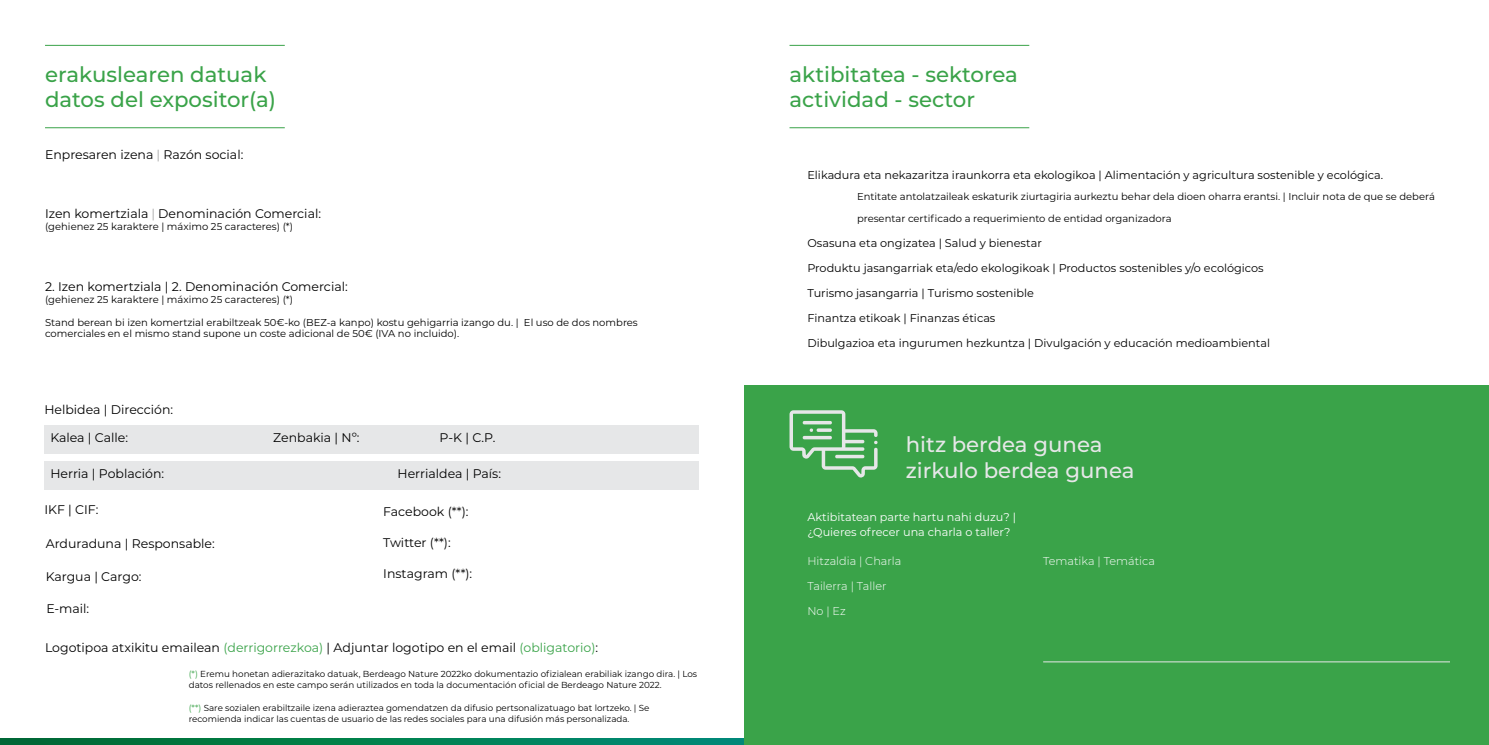
<style>
.page{position:relative;width:1489px;height:745px;background:#fff}
.page>*{position:absolute;margin:0;border:0;box-sizing:border-box;transform-origin:0 0}
.t1{font:500 21.25px/25.5px "Montserrat";color:#3aa349}
.t2{font:500 21.25px/25.5px "Montserrat";color:#e6e7e8}
.t3{font:12.5px "Montserrat";color:#000}
.t4{font:11.25px "Montserrat";color:#000}
.t5{font:11.25px/15px "Montserrat";color:#fff}
.t6{font:300 11.25px "Montserrat";color:#fff}
.t7{font:10px/11.2px "Montserrat";color:#000}
.t8{font:8.75px/11.2px "Montserrat";color:#000}
.s1{font-weight:100}
.s2{color:#3aa349}
</style>
<div class="page">
<hr style="left:789px;top:45px;width:240px;height:1px;background:#3aa349">
<hr style="left:789px;top:127px;width:240px;height:1px;background:#3aa349">
<hr style="left:45px;top:45px;width:240px;height:1px;background:#3aa349">
<hr style="left:45px;top:127px;width:240px;height:1px;background:#3aa349">
<svg style="left:0;top:738px;width:744px;height:6px;background:#007d51"></svg>
<div style="left:744px;top:385px;width:744px;height:359px;background:#3aa349"></div>
<hr style="left:1043px;top:661px;width:406px;height:1px;background:#e6e7e8">
<svg style="left:789px;top:410px;width:88px;height:68px"></svg>
<div style="left:44px;top:425px;width:654px;height:28px;background:#e6e7e8"></div>
<div style="left:44px;top:460px;width:654px;height:29px;background:#e6e7e8"></div>
<h1 class="t1" style="left:45px;top:60px;width:233px">erakuslearen datuak datos del expositor(a)</h1>
<p class="t3" style="left:45px;top:146px;width:200px">Enpresaren izena <span class="s1">|</span> Razón social:</p>
<p class="t3" style="left:45px;top:205px;width:277px">Izen komertziala <span class="s1">|</span> Denominación Comercial:</p>
<p class="t7" style="left:45px;top:221px;width:249px">(gehienez 25 karaktere | máximo 25 caracteres) (*)</p>
<p class="t3" style="left:45px;top:277px;width:304px">2. Izen komertziala | 2. Denominación Comercial:</p>
<p class="t7" style="left:45px;top:293px;width:249px">(gehienez 25 karaktere | máximo 25 caracteres) (*)</p>
<p class="t7" style="left:45px;top:316px;width:594px">Stand berean bi izen komertzial erabiltzeak 50€-ko (BEZ-a kanpo) kostu gehigarria izango du. | El uso de dos nombres comerciales en el mismo stand supone un coste adicional de 50€ (IVA no incluido).</p>
<p class="t3" style="left:44px;top:400px;width:130px">Helbidea | Dirección:</p>
<p class="t3" style="left:50px;top:429px;width:79px">Kalea | Calle:</p>
<p class="t3" style="left:50px;top:465px;width:115px">Herria | Población:</p>
<p class="t3" style="left:44px;top:501px;width:56px">IKF | CIF:</p>
<p class="t3" style="left:46px;top:534px;width:170px">Arduraduna | Responsable:</p>
<p class="t3" style="left:46px;top:567px;width:97px">Kargua | Cargo:</p>
<p class="t3" style="left:46px;top:599px;width:44px">E-mail:</p>
<p class="t3" style="left:273px;top:429px;width:88px">Zenbakia | Nº:</p>
<p class="t3" style="left:439px;top:429px;width:57px">P-K | C.P.</p>
<p class="t3" style="left:397px;top:465px;width:105px">Herrialdea | País:</p>
<p class="t3" style="left:383px;top:502px;width:87px">Facebook (**):</p>
<p class="t3" style="left:383px;top:534px;width:69px">Twitter (**):</p>
<p class="t3" style="left:383px;top:564px;width:90px">Instagram (**):</p>
<p class="t3" style="left:45px;top:638px;width:554px">Logotipoa atxikitu emailean <span class="s2">(derrigorrezkoa)</span> | Adjuntar logotipo en el email <span class="s2">(obligatorio)</span>:</p>
<p class="t8" style="left:189px;top:667px;width:510px"><span class="s2">(*)</span> Eremu honetan adierazitako datuak, Berdeago Nature 2022ko dokumentazio ofizialean erabiliak izango dira. | Los datos rellenados en este campo serán utilizados en toda la documentación oficial de Berdeago Nature 2022.</p>
<p class="t8" style="left:189px;top:701px;width:462px"><span class="s2">(**)</span> Sare sozialen erabiltzaile izena adieraztea gomendatzen da difusio pertsonalizatuago bat lortzeko. | Se recomienda indicar las cuentas de usuario de las redes sociales para una difusión más personalizada.</p>
<h1 class="t1" style="left:789px;top:60px;width:230px">aktibitatea - sektorea actividad - sector</h1>
<p class="t4" style="left:807px;top:167px;width:577px">Elikadura eta nekazaritza iraunkorra eta ekologikoa | Alimentación y agricultura sostenible y ecológica.</p>
<p class="t7" style="left:857px;top:186px;width:579px;line-height:21.2px">Entitate antolatzaileak eskaturik ziurtagiria aurkeztu behar dela dioen oharra erantsi. | Incluir nota de que se deberá presentar certificado a requerimiento de entidad organizadora</p>
<p class="t4" style="left:807px;top:235px;width:236px">Osasuna eta ongizatea | Salud y bienestar</p>
<p class="t4" style="left:807px;top:260px;width:458px">Produktu jasangarriak eta/edo ekologikoak | Productos sostenibles y/o ecológicos</p>
<p class="t4" style="left:807px;top:285px;width:228px">Turismo jasangarria | Turismo sostenible</p>
<p class="t4" style="left:807px;top:310px;width:189px">Finantza etikoak | Finanzas éticas</p>
<p class="t4" style="left:807px;top:335px;width:464px">Dibulgazioa eta ingurumen hezkuntza | Divulgación y educación medioambiental</p>
<h1 class="t2" style="left:905px;top:431px;width:230px">hitz berdea gunea zirkulo berdea gunea</h1>
<p class="t5" style="left:807px;top:508px;width:210px">Aktibitatean parte hartu nahi duzu? | ¿Quieres ofrecer una charla o taller?</p>
<p class="t6" style="left:807px;top:553px;width:95px">Hitzaldia | Charla</p>
<p class="t6" style="left:807px;top:578px;width:81px">Tailerra | Taller</p>
<p class="t6" style="left:807px;top:603px;width:40px">No | Ez</p>
<p class="t6" style="left:1043px;top:553px;width:113px">Tematika | Temática</p>
</div>
